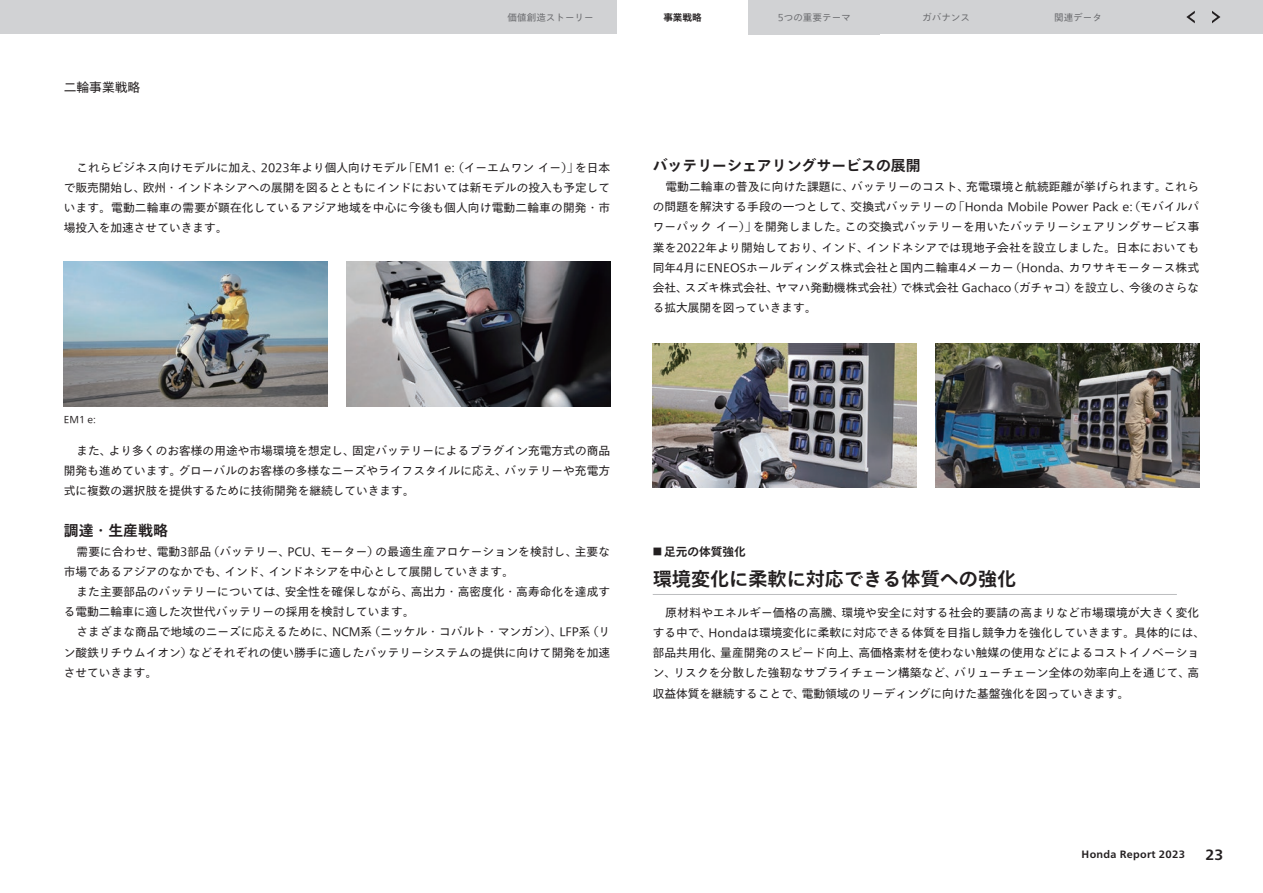
<style>
.page{position:relative;width:1263px;height:893px;background:#fff}
.page>*{position:absolute;margin:0;border:0;box-sizing:border-box;transform-origin:0 0}
.t1{font:700 19.2px "Tazugane Gothic Std N";color:#231f20}
.t2{font:700 14.85px "Tazugane Gothic Std N";color:#231f20}
.t3{font:700 14.85px "Neue Frutiger World";color:#231f20}
.t4{font:12.75px "Tazugane Gothic Std N";color:#231f20}
.t5{font:11.7px/20.2px "Tazugane Gothic Std N";letter-spacing:.005em;color:#231f20;text-align:justify}
.t6{font:700 11.7px "Tazugane Gothic Std N";color:#231f20}
.t7{font:700 10.65px "Neue Frutiger World";letter-spacing:.03em;color:#231f20}
.t8{font:9.6px "Tazugane Gothic Std N";color:#6c6d70}
.t9{font:9.6px "Tazugane Gothic Std N";color:#231f20}
.t10{font:700 9.6px "Tazugane Gothic Std N";color:#231f20}
.s1{font-size:9.3px}
</style>
<div class="page">
<img style="left:935px;top:343px;width:264px;height:145px">
<hr style="left:653px;top:594px;width:524px;height:1px;background:#bcbdc0">
<img style="left:64px;top:261px;width:263px;height:145px">
<img style="left:347px;top:261px;width:263px;height:145px">
<img style="left:653px;top:343px;width:263px;height:145px">
<div style="left:0;top:0;width:1263px;height:34px;background:#d1d2d4"></div>
<svg style="left:1212px;top:11px;width:8px;height:12px"></svg>
<svg style="left:1186px;top:11px;width:9px;height:12px"></svg>
<div style="left:617px;top:0;width:131px;height:34px;background:#fff"></div>
<p class="t4" style="left:64px;top:78px;width:78px">二輪事業戦略</p>
<p class="t8" style="left:508px;top:10px;width:88px">価値創造ストーリー</p>
<p class="t10" style="left:663px;top:10px;width:40px">事業戦略</p>
<p class="t8" style="left:778px;top:10px;width:74px">5つの重要テーマ</p>
<p class="t8" style="left:922px;top:10px;width:49px">ガバナンス</p>
<p class="t8" style="left:1054px;top:10px;width:49px">関連データ</p>
<p class="t5" style="left:64px;top:158px;width:548px;text-indent:13px">これらビジネス向けモデルに加え、2023年より個人向けモデル「EM1 e: （イーエムワン イー）」を日本で販売開始し、欧州・インドネシアへの展開を図るとともにインドにおいては新モデルの投入も予定しています。電動二輪車の需要が顕在化しているアジア地域を中心に今後も個人向け電動二輪車の開発・市場投入を加速させていきます。</p>
<p class="t9" style="left:64px;top:413px;width:34px">EM1 e:</p>
<p class="t5" style="left:64px;top:441px;width:548px;text-indent:13px">また、より多くのお客様の用途や市場環境を想定し、固定バッテリーによるプラグイン充電方式の商品開発も進めています。グローバルのお客様の多様なニーズやライフスタイルに応え、バッテリーや充電方式に複数の選択肢を提供するために技術開発を継続していきます。</p>
<p class="t2" style="left:64px;top:520px;width:106px">調達・生産戦略</p>
<p class="t5" style="left:64px;top:542px;width:548px;text-indent:13px">需要に合わせ、電動3部品（バッテリー、PCU、モーター）の最適生産アロケーションを検討し、主要な市場であるアジアのなかでも、インド、インドネシアを中心として展開していきます。</p>
<p class="t5" style="left:64px;top:582px;width:548px;text-indent:13px">また主要部品のバッテリーについては、安全性を確保しながら、高出力・高密度化・高寿命化を達成する電動二輪車に適した次世代バッテリーの採用を検討しています。</p>
<p class="t5" style="left:64px;top:623px;width:548px;text-indent:13px">さまざまな商品で地域のニーズに応えるために、NCM系（ニッケル・コバルト・マンガン）、LFP系（リン酸鉄リチウムイオン）などそれぞれの使い勝手に適したバッテリーシステムの提供に向けて開発を加速させていきます。</p>
<p class="t2" style="left:653px;top:156px;width:269px">バッテリーシェアリングサービスの展開</p>
<p class="t5" style="left:653px;top:177px;width:548px;text-indent:13px">電動二輪車の普及に向けた課題に、バッテリーのコスト、充電環境と航続距離が挙げられます。これらの問題を解決する手段の一つとして、交換式バッテリーの「Honda Mobile Power Pack e:（モバイルパワーパック イー）」を開発しました。この交換式バッテリーを用いたバッテリーシェアリングサービス事業を2022年より開始しており、インド、インドネシアでは現地子会社を設立しました。日本においても同年4月にENEOSホールディングス株式会社と国内二輪車4メーカー（Honda、カワサキモータース株式会社、スズキ株式会社、ヤマハ発動機株式会社）で株式会社 Gachaco（ガチャコ）を設立し、今後のさらなる拡大展開を図っていきます。</p>
<p class="t6" style="left:653px;top:543px;width:95px"><span class="s1">■</span> 足元の体質強化</p>
<h1 class="t1" style="left:653px;top:565px;width:365px">環境変化に柔軟に対応できる体質への強化</h1>
<p class="t5" style="left:653px;top:603px;width:554px;text-align:left;text-indent:13px">原材料やエネルギー価格の高騰、環境や安全に対する社会的要請の高まりなど市場環境が大きく変化する中で、Hondaは環境変化に柔軟に対応できる体質を目指し競争力を強化していきます。具体的には、部品共用化、量産開発のスピード向上、高価格素材を使わない触媒の使用などによるコストイノベーション、リスクを分散した強靭なサプライチェーン構築など、バリューチェーン全体の効率向上を通じて、高収益体質を継続することで、電動領域のリーディングに向けた基盤強化を図っていきます。</p>
<p class="t7" style="left:1081px;top:845px;width:105px">Honda Report 2023</p>
<p class="t3" style="left:1205px;top:841px;width:19px">23</p>
</div>
